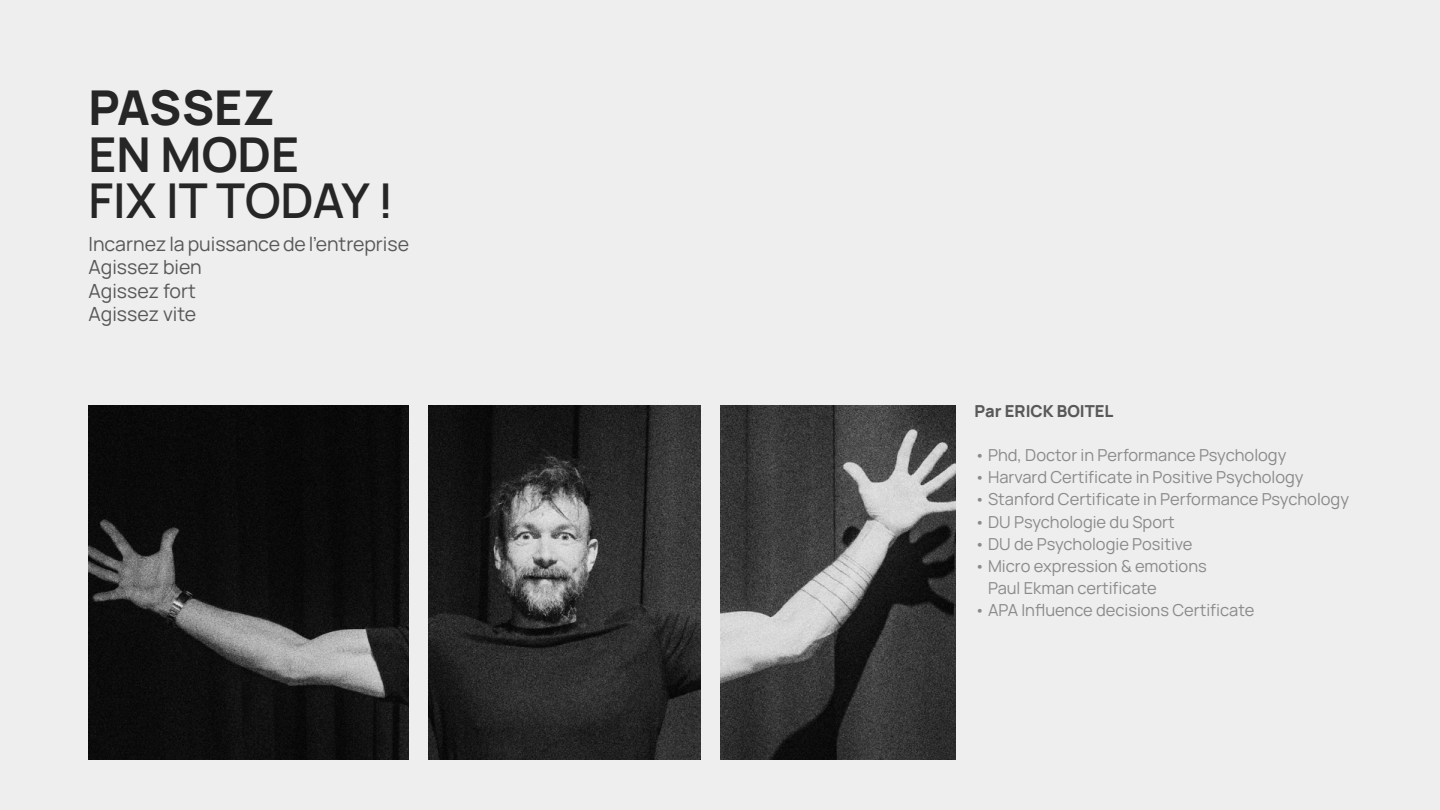
<style>
.page{position:relative;width:1440px;height:810px;background:#eee}
.page>*{position:absolute;margin:0;border:0;box-sizing:border-box;transform-origin:0 0}
.t1{font:600 48px "Manrope";color:#262626}
.t2{font:800 48px "Manrope";color:#262626}
.t3{font:700 48px "Manrope";color:#262626}
.t4{font:19.5px/23.4px "Manrope";color:#585858}
.t5{font:16.5px/22.1px "Manrope";color:#8a8a8a}
.t6{font:800 16.5px "Manrope";color:#585858}
</style>
<div class="page">
<img style="left:88px;top:405px;width:868px;height:355px">
<div style="left:409px;top:386px;width:19px;height:424px;background:#eee"></div>
<div style="left:701px;top:386px;width:19px;height:424px;background:#eee"></div>
<h1 class="t2" style="left:88px;top:66px;width:188px">PASSEZ</h1>
<h1 class="t3" style="left:88px;top:114px;width:212px">EN MODE</h1>
<h1 class="t1" style="left:88px;top:162px;width:307px">FIX IT TODAY !</h1>
<p class="t4" style="left:88px;top:231px;width:322px">Incarnez la puissance de l’entreprise<br>Agissez bien<br>Agissez fort<br>Agissez vite</p>
<p class="t6" style="left:975px;top:397px;width:140px">Par ERICK BOITEL</p>
<p class="t5" style="left:975px;top:443px;width:313px">• Phd, Doctor in Performance Psychology</p>
<p class="t5" style="left:975px;top:465px;width:331px">• Harvard Certificate in Positive Psychology</p>
<p class="t5" style="left:975px;top:487px;width:376px">• Stanford Certificate in Performance Psychology</p>
<p class="t5" style="left:975px;top:509px;width:202px">• DU Psychologie du Sport</p>
<p class="t5" style="left:975px;top:532px;width:219px">• DU de Psychologie Positive</p>
<p class="t5" style="left:988px;top:554px;width:220px;text-indent:-13px">• Micro expression &amp; emotions<br>Paul Ekman certificate</p>
<p class="t5" style="left:975px;top:598px;width:281px">• APA Influence decisions Certificate</p>
</div>
